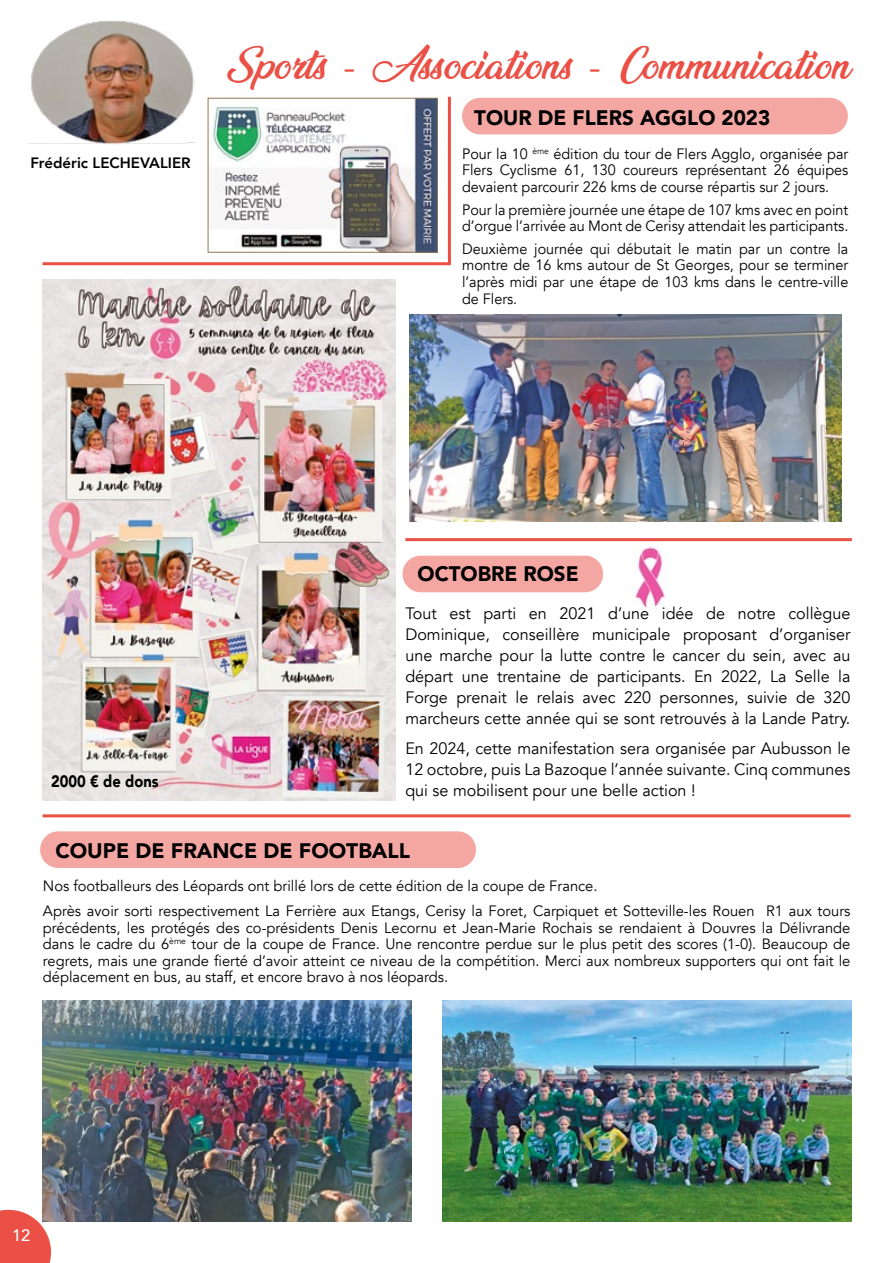
<style>
.page{position:relative;width:893px;height:1263px;background:#fff}
.page>*{position:absolute;margin:0;border:0;box-sizing:border-box;transform-origin:0 0}
.t1{font:900 36px "Ananda";color:#ea5045}
.t2{font:900 21px "Avenir";color:#000}
.t3{font:16.5px/21px "Avenir";color:#000;text-align:justify}
.t4{font:900 16.5px "Avenir";color:#000;scale:.89 1}
.t5{font:500 16.5px "Avenir";color:#fff}
.t6{font:15px/16.5px "Avenir";color:#000}
.t7{font:15px/16.5px "Avenir";color:#000;text-align:justify;scale:.96 1}
.t8{font:800 15px "Avenir";color:#000}
.s1{font-family:"Avenir";font-weight:400}
</style>
<div class="page">
<img style="left:614px;top:541px;width:73px;height:72px">
<svg style="left:0;top:1210px;width:51px;height:53px;background:#eb6259"></svg>
<img style="left:29px;top:20px;width:165px;height:124px">
<div style="left:40px;top:831px;width:436px;height:37px;background:#f4a7a2;border-radius:18px"></div>
<img style="left:43px;top:1000px;width:368px;height:221px">
<img style="left:442px;top:1001px;width:409px;height:220px">
<div style="left:403px;top:556px;width:200px;height:36px;background:#f4a7a2;border-radius:18px"></div>
<img style="left:43px;top:280px;width:352px;height:521px">
<img style="left:410px;top:315px;width:432px;height:207px">
<div style="left:462px;top:98px;width:386px;height:36px;background:#f4a7a2;border-radius:18px"></div>
<hr style="left:43px;top:814px;width:807px;height:3px;background:#ea5045">
<img style="left:211px;top:100px;width:225px;height:151px">
<div style="left:208px;top:98px;width:230px;height:155px;border:1px solid #957754"></div>
<hr style="left:405px;top:538px;width:447px;height:3px;background:#ea5045">
<hr style="left:43px;top:262px;width:408px;height:3px;background:#ea5045">
<hr style="left:448px;top:97px;width:3px;height:168px;background:#ea5045">
<p class="t8" style="left:30px;top:151px;width:162px">Frédéric LECHEVALIER</p>
<h1 class="t1" style="left:227px;top:45px;width:625px">Sports <span class="s1">-</span> Associations <span class="s1">-</span> Communication</h1>
<h2 class="t2" style="left:474px;top:100px;width:298px">TOUR DE FLERS AGGLO 2023</h2>
<p class="t7" style="left:462px;top:146px;width:404px">Pour la 10 <sup>ème</sup> édition du tour de Flers Agglo, organisée par Flers Cyclisme 61, 130 coureurs représentant 26 équipes devaient parcourir 226 kms de course répartis sur 2 jours.</p>
<p class="t7" style="left:462px;top:201px;width:404px">Pour la première journée une étape de 107 kms avec en point d’orgue l’arrivée au Mont de Cerisy attendait les participants.</p>
<p class="t7" style="left:462px;top:241px;width:404px">Deuxième journée qui débutait le matin par un contre la montre de 16 kms autour de St Georges, pour se terminer l’après midi par une étape de 103 kms dans le centre-ville de Flers.</p>
<p class="t4" style="left:51px;top:767px;width:122px">2000 € de dons</p>
<h2 class="t2" style="left:418px;top:556px;width:163px">OCTOBRE ROSE</h2>
<p class="t3" style="left:405px;top:603px;width:447px">Tout est parti en 2021 d’une idée de notre collègue Dominique, conseillère municipale proposant d’organiser une marche pour la lutte contre le cancer du sein, avec au départ une trentaine de participants. En 2022, La Selle la Forge prenait le relais avec 220 personnes, suivie de 320 marcheurs cette année qui se sont retrouvés à la Lande Patry.</p>
<p class="t3" style="left:405px;top:738px;width:447px">En 2024, cette manifestation sera organisée par Aubusson le 12 octobre, puis La Bazoque l’année suivante. Cinq communes qui se mobilisent pour une belle action !</p>
<h2 class="t2" style="left:55px;top:832px;width:356px">COUPE DE FRANCE DE FOOTBALL</h2>
<p class="t6" style="left:43px;top:874px;width:809px;line-height:25px">Nos footballeurs des Léopards ont brillé lors de cette édition de la coupe de France.<br>Après avoir sorti respectivement La Ferrière aux Etangs, Cerisy la Foret, Carpiquet et Sotteville-les Rouen R1 aux tours</p>
<p class="t6" style="left:43px;top:920px;width:809px;text-align:justify">précédents, les protégés des co-présidents Denis Lecornu et Jean-Marie Rochais se rendaient à Douvres la Délivrande dans le cadre du 6<sup>ème</sup> tour de la coupe de France. Une rencontre perdue sur le plus petit des scores (1-0). Beaucoup de regrets, mais une grande fierté d’avoir atteint ce niveau de la compétition. Merci aux nombreux supporters qui ont fait le déplacement en bus, au staff, et encore bravo à nos léopards.</p>
<p class="t5" style="left:12px;top:1221px;width:20px">12</p>
</div>
